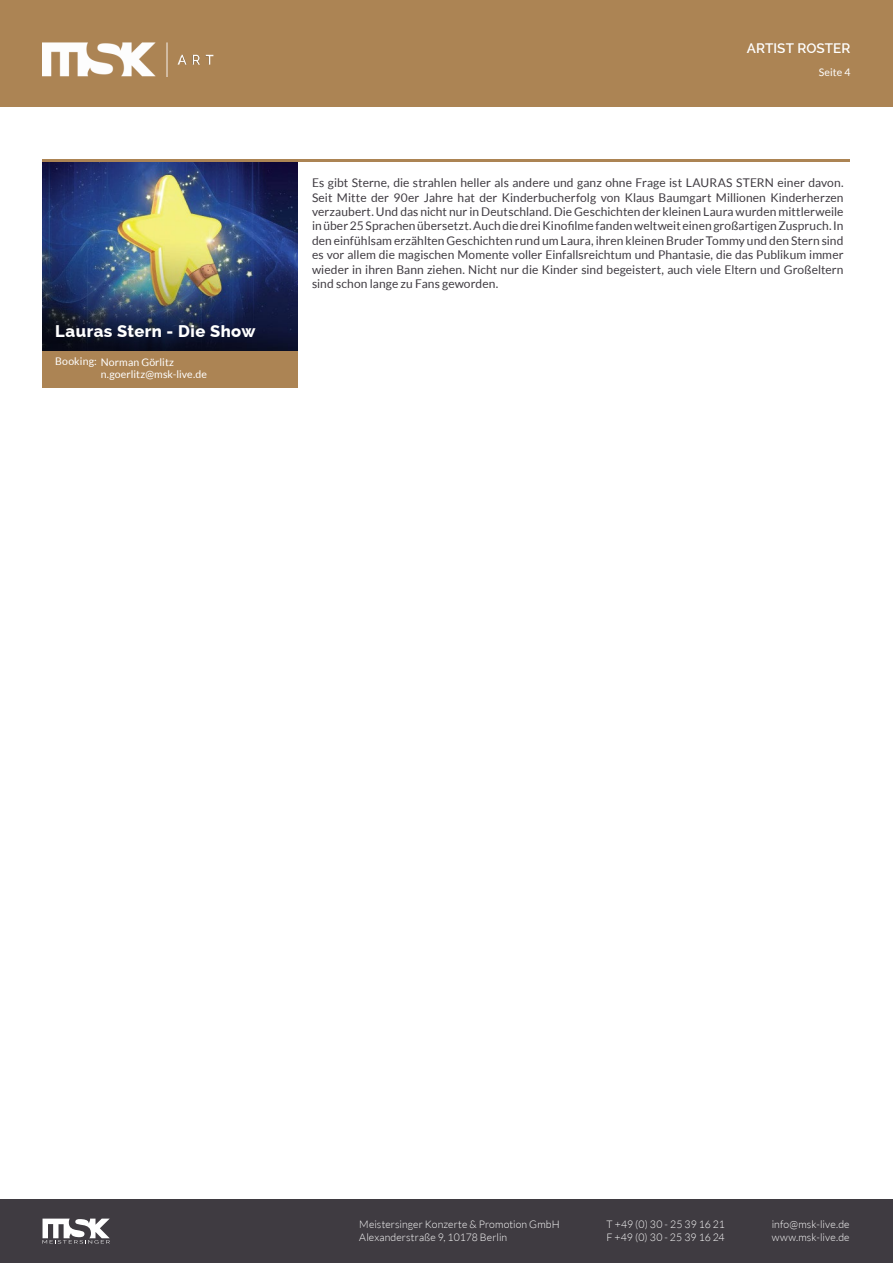
<style>
.page{position:relative;width:893px;height:1263px;background:#fff}
.page>*{position:absolute;margin:0;border:0;box-sizing:border-box;transform-origin:0 0}
.t1{font:800 16.5px "Raleway";letter-spacing:.03em;color:#fff}
.t2{font:600 13.5px "Raleway";color:#fff}
.t3{font:12px/14.4px "Lato";letter-spacing:.005em;color:#3f3b41;text-align:justify}
.t4{font:300 10.5px/12.6px "Lato";letter-spacing:.01em;color:#fff}
.t5{font:10.5px/12.6px "Lato";letter-spacing:.01em;color:#fff}
</style>
<div class="page">
<img style="left:43px;top:162px;width:255px;height:189px">
<hr style="left:43px;top:159px;width:807px;height:3px;background:#ac8454">
<div style="left:43px;top:351px;width:255px;height:37px;background:#ac8454"></div>
<div style="left:0;top:1199px;width:893px;height:64px;background:#3f3b41"></div>
<svg style="left:43px;top:1218px;width:67px;height:25px"></svg>
<div style="left:0;top:0;width:893px;height:106px;background:#ac8454"></div>
<img style="left:43px;top:43px;width:171px;height:33px">
<h1 class="t1" style="left:55px;top:322px;width:202px">Lauras Stern - Die Show</h1>
<p class="t5" style="left:101px;top:355px;width:108px;text-indent:-45px">Booking: Norman Görlitz n.goerlitz@msk-live.de</p>
<p class="t2" style="left:747px;top:41px;width:105px">ARTIST ROSTER</p>
<p class="t5" style="left:819px;top:66px;width:33px">Seite 4</p>
<p class="t3" style="left:312px;top:176px;width:533px">Es gibt Sterne, die strahlen heller als andere und ganz ohne Frage ist LAURAS STERN einer davon.<br>Seit Mitte der 90er Jahre hat der Kinderbucherfolg von Klaus Baumgart Millionen Kinderherzen verzaubert. Und das nicht nur in Deutschland. Die Geschichten der kleinen Laura wurden mittlerweile in über 25 Sprachen übersetzt. Auch die drei Kinofilme fanden weltweit einen großartigen Zuspruch. In den einfühlsam erzählten Geschichten rund um Laura, ihren kleinen Bruder Tommy und den Stern sind es vor allem die magischen Momente voller Einfallsreichtum und Phantasie, die das Publikum immer wieder in ihren Bann ziehen. Nicht nur die Kinder sind begeistert, auch viele Eltern und Großeltern sind schon lange zu Fans geworden.</p>
<p class="t4" style="left:359px;top:1218px;width:202px">Meistersinger Konzerte &amp; Promotion GmbH<br>Alexanderstraße 9, 10178 Berlin</p>
<p class="t4" style="left:607px;top:1218px;width:120px">T +49 (0) 30 - 25 39 16 21<br>F +49 (0) 30 - 25 39 16 24</p>
<p class="t4" style="left:772px;top:1218px;width:79px">info@msk-live.de www.msk-live.de</p>
</div>
